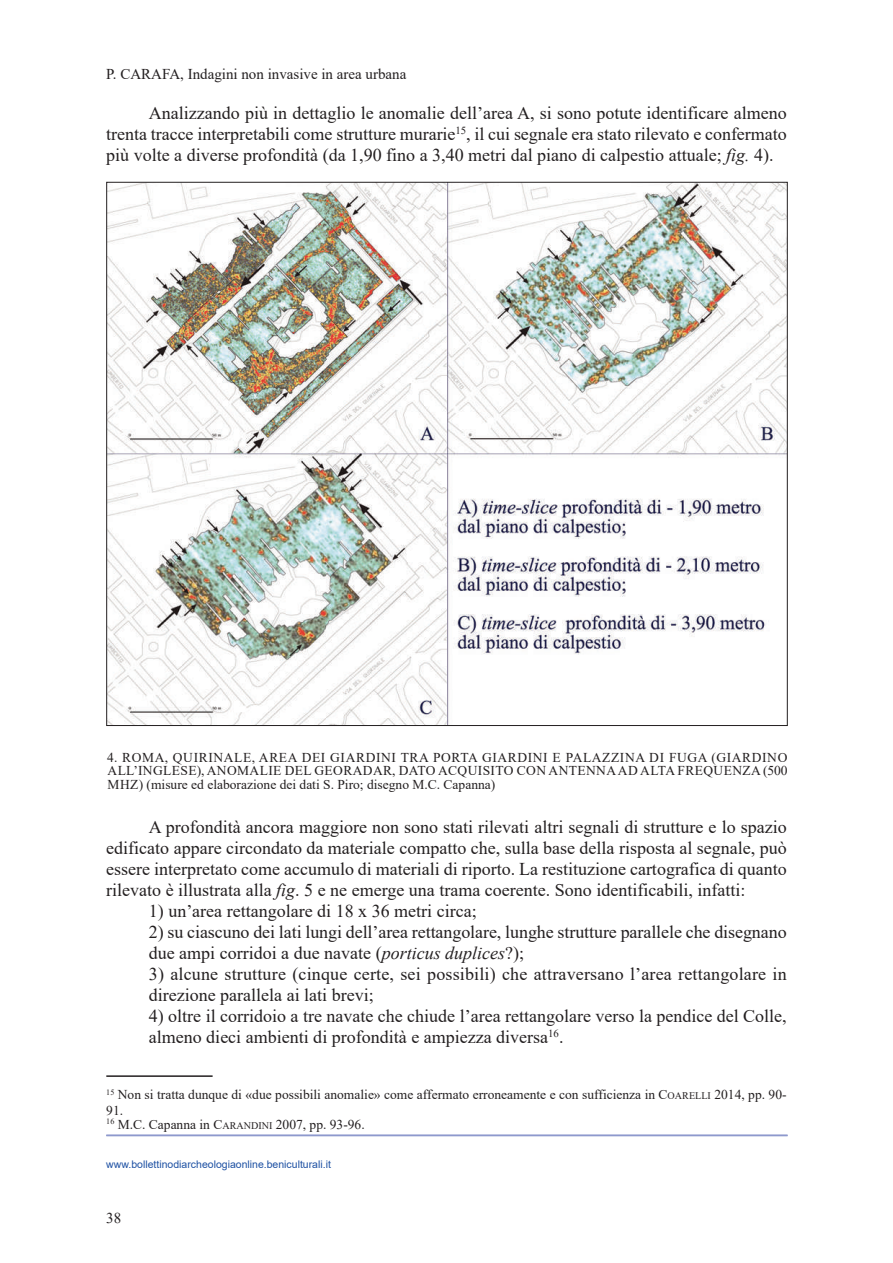
<style>
.page{position:relative;width:893px;height:1263px;background:#fff}
.page>*{position:absolute;margin:0;border:0;box-sizing:border-box;transform-origin:0 0}
.t1{font:18px/21px "Times New Roman";color:#231f20}
.t2{font:15px "Times New Roman";color:#231f20}
.t3{font:13.5px/13.5px "Times New Roman";color:#231f20}
.t4{font:10.5px "Arial";color:#1e51a3}
.s1{font-style:italic}
.s2{font-size:10.2px}
</style>
<div class="page">
<hr style="left:106px;top:1135px;width:682px;height:1px;background:#8e99cd">
<hr style="left:106px;top:1075px;width:107px;height:2px;background:#231f20">
<img style="left:108px;top:184px;width:678px;height:540px">
<p class="t2" style="left:106px;top:65px;width:302px">P. CARAFA, Indagini non invasive in area urbana</p>
<p class="t1" style="left:106px;top:102px;width:682px;text-align:justify;text-indent:43px">Analizzando più in dettaglio le anomalie dell’area A, si sono potute identificare almeno trenta tracce interpretabili come strutture murarie<sup>15</sup>, il cui segnale era stato rilevato e confermato più volte a diverse profondità (da 1,90 fino a 3,40 metri dal piano di calpestio attuale; <span class="s1">fig.</span> 4).</p>
<p class="t3" style="left:107px;top:750px;width:682px;text-align:justify">4. ROMA, QUIRINALE, AREA DEI GIARDINI TRA PORTA GIARDINI E PALAZZINA DI FUGA (GIARDINO ALL’INGLESE), ANOMALIE DEL GEORADAR, DATO ACQUISITO CON ANTENNA AD ALTA FREQUENZA (500<br>MHZ) (misure ed elaborazione dei dati S. Piro; disegno M.C. Capanna)</p>
<p class="t1" style="left:106px;top:816px;width:682px;text-align:justify;text-indent:43px">A profondità ancora maggiore non sono stati rilevati altri segnali di strutture e lo spazio edificato appare circondato da materiale compatto che, sulla base della risposta al segnale, può essere interpretato come accumulo di materiali di riporto. La restituzione cartografica di quanto rilevato è illustrata alla <span class="s1">fig</span>. 5 e ne emerge una trama coerente. Sono identificabili, infatti:</p>
<p class="t1" style="left:149px;top:900px;width:329px">1) un’area rettangolare di 18 x 36 metri circa;</p>
<p class="t1" style="left:149px;top:921px;width:639px">2) su ciascuno dei lati lungi dell’area rettangolare, lunghe strutture parallele che disegnano due ampi corridoi a due navate (<span class="s1">porticus duplices</span>?);</p>
<p class="t1" style="left:149px;top:963px;width:639px">3) alcune strutture (cinque certe, sei possibili) che attraversano l’area rettangolare in direzione parallela ai lati brevi;</p>
<p class="t1" style="left:149px;top:1005px;width:639px">4) oltre il corridoio a tre navate che chiude l’area rettangolare verso la pendice del Colle, almeno dieci ambienti di profondità e ampiezza diversa<sup>16</sup>.</p>
<p class="t3" style="left:106px;top:1086px;width:682px;line-height:16.2px"><sup>15</sup> Non si tratta dunque di «due possibili anomalie» come affermato erroneamente e con sufficienza in C<span class="s2">OARELLI</span> 2014, pp. 90-<br>91.</p>
<p class="t3" style="left:106px;top:1117px;width:260px"><sup>16</sup> M.C. Capanna in C<span class="s2">ARANDINI</span> 2007, pp. 93-96.</p>
<p class="t4" style="left:106px;top:1159px;width:226px">www.bollettinodiarcheologiaonline.beniculturali.it</p>
<p class="t2" style="left:106px;top:1209px;width:16px">38</p>
</div>
